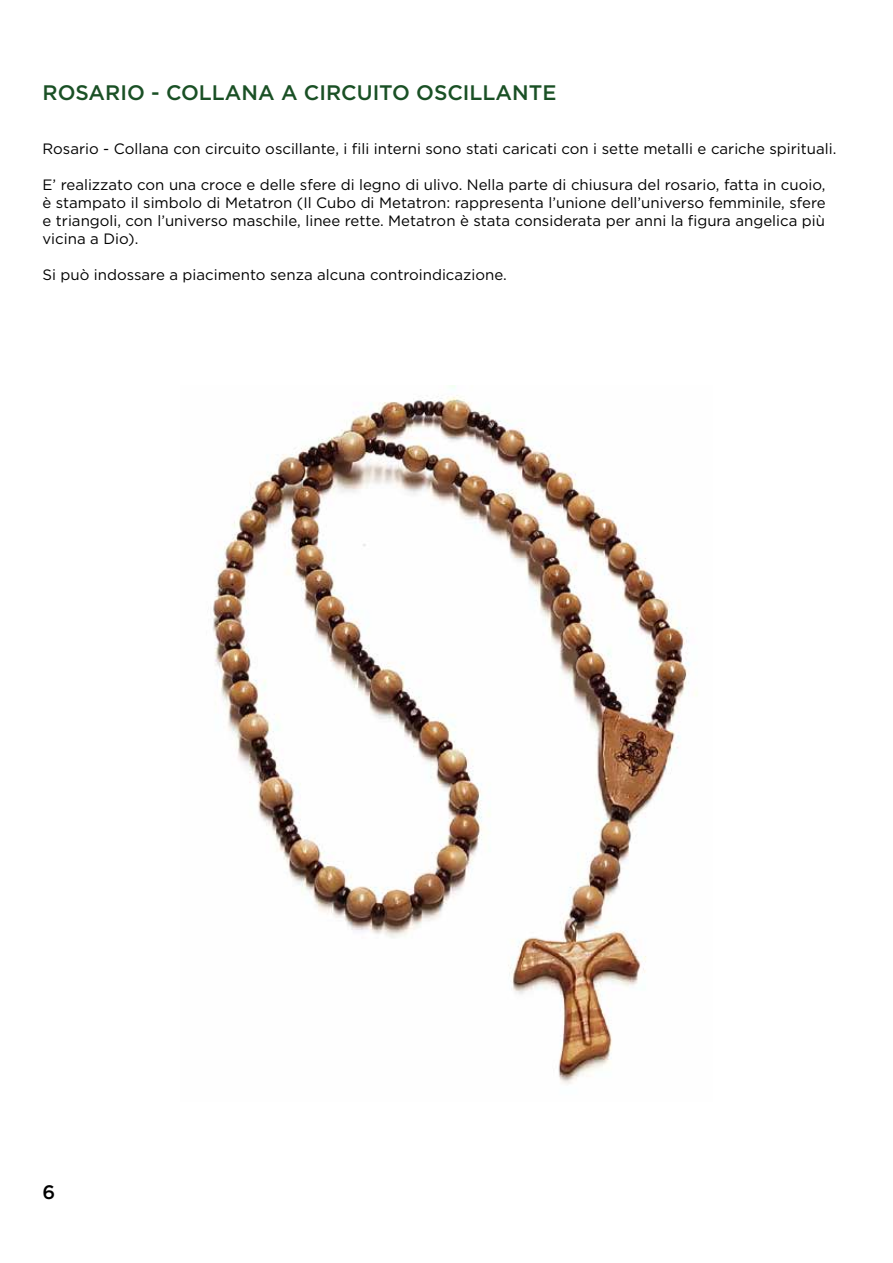
<style>
.page{position:relative;width:893px;height:1263px;background:#fff}
.page>*{position:absolute;margin:0;border:0;box-sizing:border-box;transform-origin:0 0}
.t1{font:500 21px "Gotham";color:#1a5025}
.t2{font:500 19.5px "Gotham";color:#000}
.t3{font:15px/18px "Gotham";color:#000;text-align:justify}
</style>
<div class="page">
<img style="left:213px;top:386px;width:484px;height:698px">
<h1 class="t1" style="left:43px;top:81px;width:515px">ROSARIO - COLLANA A CIRCUITO OSCILLANTE</h1>
<p class="t3" style="left:43px;top:140px;width:795px">Rosario - Collana con circuito oscillante, i fili interni sono stati caricati con i sette metalli e cariche spirituali.</p>
<p class="t3" style="left:43px;top:176px;width:785px">E’ realizzato con una croce e delle sfere di legno di ulivo. Nella parte di chiusura del rosario, fatta in cuoio, è stampato il simbolo di Metatron (Il Cubo di Metatron: rappresenta l’unione dell’universo femminile, sfere e triangoli, con l’universo maschile, linee rette. Metatron è stata considerata per anni la figura angelica più vicina a Dio).</p>
<p class="t3" style="left:43px;top:266px;width:466px">Si può indossare a piacimento senza alcuna controindicazione.</p>
<h2 class="t2" style="left:43px;top:1180px;width:14px">6</h2>
</div>
